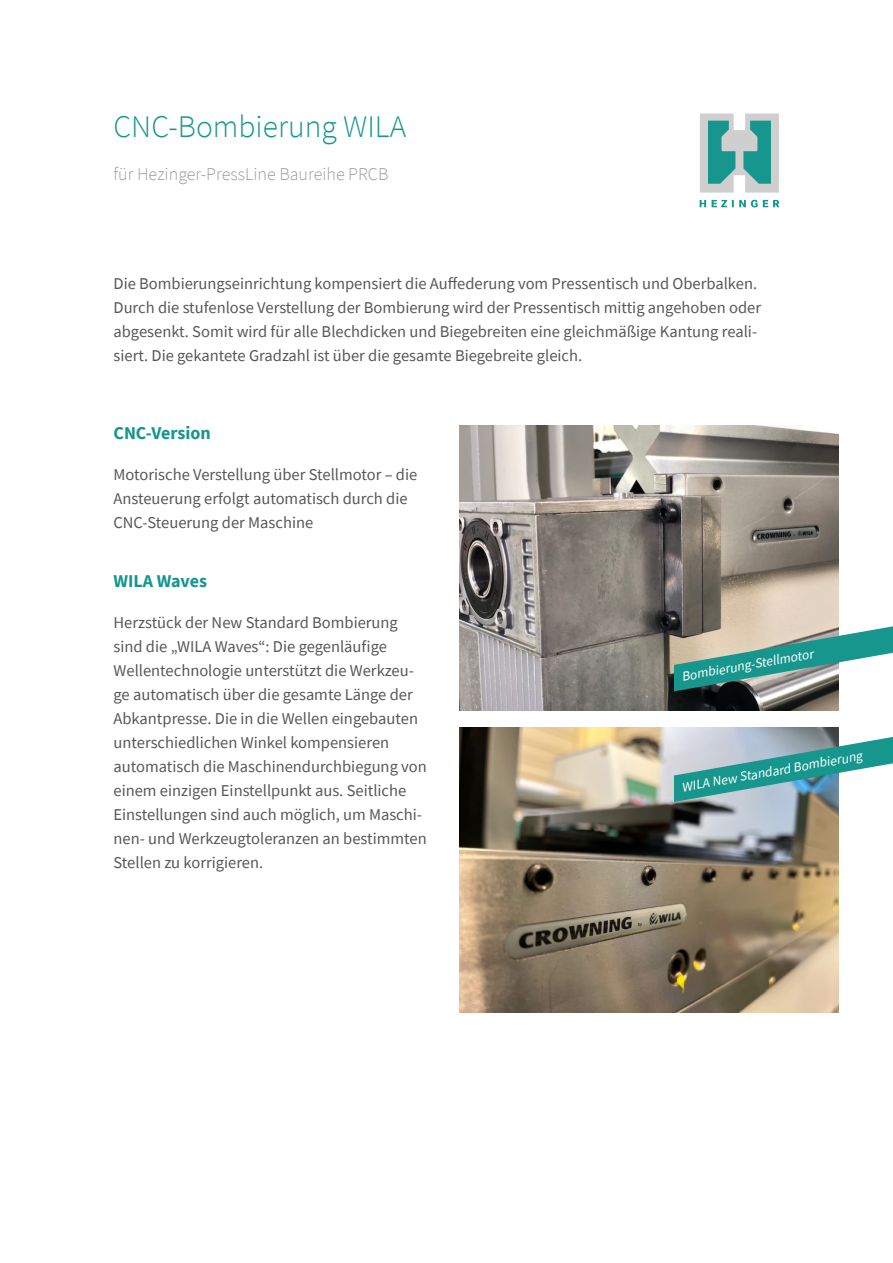
<style>
.page{position:relative;width:893px;height:1263px;background:#fff}
.page>*{position:absolute;margin:0;border:0;box-sizing:border-box;transform-origin:0 0}
.t1{font:300 31.5px "Source Sans Pro";color:#16968d}
.t2{font:300 18px "Source Sans Pro";color:#9d9d9c}
.t3{font:700 18px "Source Sans Pro";color:#16968d}
.t4{font:16.5px/24px "Source Sans Pro";color:#575756}
.t5{font:italic 13.5px "Source Sans Pro";color:#fff}
</style>
<div class="page">
<svg style="left:700px;top:114px;width:79px;height:79px;background:#86bab7"></svg>
<svg style="left:700px;top:200px;width:79px;height:7px"></svg>
<img style="left:459px;top:425px;width:380px;height:285px">
<img style="left:459px;top:727px;width:380px;height:285px">
<svg style="left:674px;top:626px;width:219px;height:65px"></svg>
<svg style="left:674px;top:737px;width:219px;height:65px;background:#7ab4b7"></svg>
<h1 class="t1" style="left:114px;top:107px;width:294px">CNC-Bombierung WILA</h1>
<p class="t2" style="left:114px;top:163px;width:276px">für Hezinger-PressLine Baureihe PRCB</p>
<p class="t4" style="left:114px;top:271px;width:649px">Die Bombierungseinrichtung kompensiert die Auffederung vom Pressentisch und Oberbalken.<br>Durch die stufenlose Verstellung der Bombierung wird der Pressentisch mittig angehoben oder abgesenkt. Somit wird für alle Blechdicken und Biegebreiten eine gleichmäßige Kantung reali&shy;siert. Die gekantete Gradzahl ist über die gesamte Biegebreite gleich.</p>
<p class="t3" style="left:114px;top:421px;width:99px">CNC-Version</p>
<p class="t4" style="left:114px;top:462px;width:305px">Motorische Verstellung über Stellmotor – die<br>Ansteuerung erfolgt automatisch durch die<br>CNC-Steuerung der Maschine</p>
<p class="t3" style="left:114px;top:569px;width:95px">WILA Waves</p>
<p class="t4" style="left:114px;top:610px;width:315px">Herzstück der New Standard Bombierung sind die „WILA Waves“: Die gegenläufige Wellentechnologie unterstützt die Werkzeu&shy;ge automatisch über die gesamte Länge der Abkantpresse. Die in die Wellen eingebauten unterschiedlichen Winkel kompensieren automatisch die Maschinendurchbiegung von einem einzigen Einstellpunkt aus. Seitliche Einstellungen sind auch möglich, um Maschi&shy;nen- und Werkzeugtoleranzen an bestimmten Stellen zu korrigieren.</p>
<p class="t5" style="left:680px;top:668px;width:135px;rotate:-10deg">Bombierung-Stellmotor</p>
<p class="t5" style="left:680px;top:779px;width:185px;rotate:-10deg">WILA New Standard Bombierung</p>
</div>
